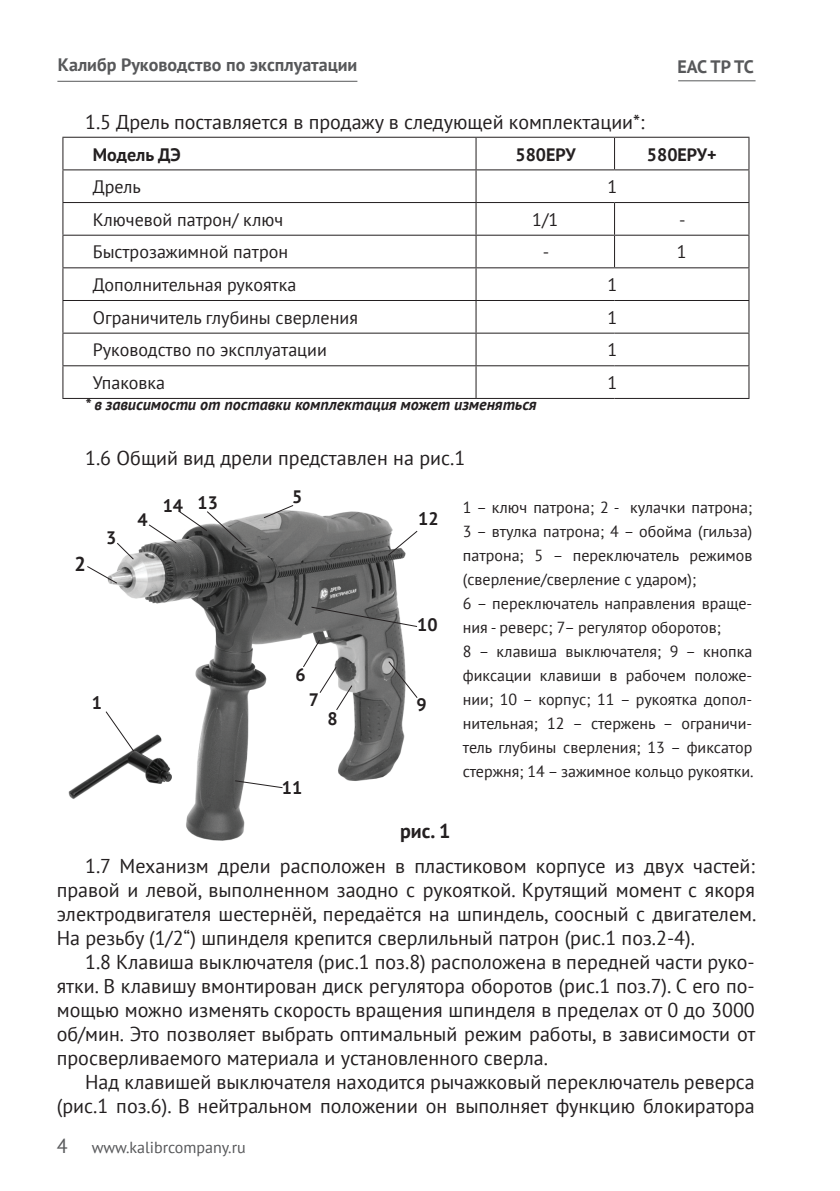
<style>
.page{position:relative;width:840px;height:1191px;background:#fff}
.page>*{position:absolute;margin:0;border:0;box-sizing:border-box;transform-origin:0 0}
.t1{font:20px/24px "PT Sans";color:#231f20;text-align:justify}
.t2{font:700 20px "PT Sans";color:#231f20}
.t3{font:18px "PT Sans";color:#231f20}
.t4{font:700 18px "PT Sans";color:#231f20}
.t5{font:700 18px "PT Sans";color:#57585a}
.t6{font:16px/24px "PT Sans";color:#231f20}
.t7{font:italic 700 16px "PT Sans";color:#231f20}
.t8{font:16px "PT Sans";color:#57585a}
.s1{font-size:20px}
</style>
<div class="page">
<hr style="left:57px;top:81px;width:300px;height:1px;background:#57585a">
<hr style="left:677px;top:80px;width:78px;height:1px;background:#57585a">
<hr style="left:62px;top:137px;width:414px;height:1px;background:#231f20">
<hr style="left:62px;top:138px;width:1px;height:31px;background:#231f20">
<hr style="left:476px;top:137px;width:138px;height:1px;background:#231f20">
<hr style="left:475px;top:138px;width:1px;height:31px;background:#231f20">
<hr style="left:614px;top:137px;width:135px;height:1px;background:#231f20">
<hr style="left:613px;top:138px;width:1px;height:31px;background:#231f20">
<hr style="left:748px;top:138px;width:1px;height:31px;background:#231f20">
<hr style="left:62px;top:169px;width:414px;height:1px;background:#231f20">
<hr style="left:62px;top:170px;width:1px;height:32px;background:#231f20">
<hr style="left:476px;top:169px;width:138px;height:1px;background:#231f20">
<hr style="left:475px;top:170px;width:1px;height:32px;background:#231f20">
<hr style="left:614px;top:169px;width:135px;height:1px;background:#231f20">
<hr style="left:748px;top:170px;width:1px;height:32px;background:#231f20">
<hr style="left:62px;top:202px;width:414px;height:1px;background:#231f20">
<hr style="left:62px;top:203px;width:1px;height:32px;background:#231f20">
<hr style="left:476px;top:202px;width:138px;height:1px;background:#231f20">
<hr style="left:475px;top:203px;width:1px;height:32px;background:#231f20">
<hr style="left:614px;top:202px;width:135px;height:1px;background:#231f20">
<hr style="left:613px;top:203px;width:1px;height:32px;background:#231f20">
<hr style="left:748px;top:203px;width:1px;height:32px;background:#231f20">
<hr style="left:62px;top:235px;width:414px;height:1px;background:#231f20">
<hr style="left:62px;top:236px;width:1px;height:31px;background:#231f20">
<hr style="left:476px;top:235px;width:138px;height:1px;background:#231f20">
<hr style="left:475px;top:236px;width:1px;height:31px;background:#231f20">
<hr style="left:614px;top:235px;width:135px;height:1px;background:#231f20">
<hr style="left:613px;top:236px;width:1px;height:31px;background:#231f20">
<hr style="left:748px;top:236px;width:1px;height:31px;background:#231f20">
<hr style="left:62px;top:267px;width:414px;height:1px;background:#231f20">
<hr style="left:62px;top:268px;width:1px;height:32px;background:#231f20">
<hr style="left:476px;top:267px;width:138px;height:1px;background:#231f20">
<hr style="left:475px;top:268px;width:1px;height:32px;background:#231f20">
<hr style="left:614px;top:267px;width:135px;height:1px;background:#231f20">
<hr style="left:748px;top:268px;width:1px;height:32px;background:#231f20">
<hr style="left:62px;top:300px;width:414px;height:1px;background:#231f20">
<hr style="left:62px;top:301px;width:1px;height:32px;background:#231f20">
<hr style="left:476px;top:300px;width:138px;height:1px;background:#231f20">
<hr style="left:475px;top:301px;width:1px;height:32px;background:#231f20">
<hr style="left:614px;top:300px;width:135px;height:1px;background:#231f20">
<hr style="left:748px;top:301px;width:1px;height:32px;background:#231f20">
<hr style="left:62px;top:333px;width:414px;height:1px;background:#231f20">
<hr style="left:62px;top:334px;width:1px;height:31px;background:#231f20">
<hr style="left:476px;top:333px;width:138px;height:1px;background:#231f20">
<hr style="left:475px;top:334px;width:1px;height:31px;background:#231f20">
<hr style="left:614px;top:333px;width:135px;height:1px;background:#231f20">
<hr style="left:748px;top:334px;width:1px;height:31px;background:#231f20">
<hr style="left:62px;top:365px;width:414px;height:1px;background:#231f20">
<hr style="left:62px;top:366px;width:1px;height:32px;background:#231f20">
<hr style="left:476px;top:365px;width:138px;height:1px;background:#231f20">
<hr style="left:475px;top:366px;width:1px;height:32px;background:#231f20">
<hr style="left:614px;top:365px;width:135px;height:1px;background:#231f20">
<hr style="left:748px;top:366px;width:1px;height:32px;background:#231f20">
<hr style="left:62px;top:398px;width:414px;height:1px;background:#231f20">
<hr style="left:476px;top:398px;width:138px;height:1px;background:#231f20">
<hr style="left:614px;top:398px;width:135px;height:1px;background:#231f20">
<img style="left:112px;top:511px;width:293px;height:330px">
<svg style="left:234px;top:779px;width:49px;height:10px"></svg>
<svg style="left:302px;top:639px;width:51px;height:72px"></svg>
<svg style="left:387px;top:660px;width:31px;height:39px"></svg>
<svg style="left:310px;top:606px;width:108px;height:21px"></svg>
<svg style="left:387px;top:530px;width:31px;height:26px"></svg>
<svg style="left:262px;top:505px;width:32px;height:14px"></svg>
<svg style="left:147px;top:511px;width:100px;height:37px"></svg>
<svg style="left:87px;top:542px;width:48px;height:42px"></svg>
<img style="left:68px;top:732px;width:117px;height:72px">
<svg style="left:105px;top:710px;width:30px;height:42px"></svg>
<p class="t5" style="left:58px;top:52px;width:301px">Калибр Руководство по эксплуатации</p>
<p class="t5" style="left:677px;top:54px;width:78px">EAC ТР ТС</p>
<p class="t1" style="left:85px;top:109px;width:560px">1.5 Дрель поставляется в продажу в следующей комплектации*:</p>
<p class="t4" style="left:93px;top:142px;width:89px">Модель ДЭ</p>
<p class="t4" style="left:515px;top:142px;width:62px">580ЕРУ</p>
<p class="t4" style="left:646px;top:142px;width:71px">580ЕРУ+</p>
<p class="t3" style="left:93px;top:175px;width:49px">Дрель</p>
<p class="t3" style="left:607px;top:175px;width:11px">1</p>
<p class="t3" style="left:93px;top:208px;width:192px">Ключевой патрон/ ключ</p>
<p class="t3" style="left:532px;top:208px;width:27px">1/1</p>
<p class="t3" style="left:678px;top:208px;width:8px">-</p>
<p class="t3" style="left:93px;top:240px;width:197px">Быстрозажимной патрон</p>
<p class="t3" style="left:542px;top:240px;width:8px">-</p>
<p class="t3" style="left:676px;top:240px;width:11px">1</p>
<p class="t3" style="left:93px;top:273px;width:205px">Дополнительная рукоятка</p>
<p class="t3" style="left:607px;top:273px;width:11px">1</p>
<p class="t3" style="left:93px;top:306px;width:266px">Ограничитель глубины сверления</p>
<p class="t3" style="left:607px;top:306px;width:11px">1</p>
<p class="t3" style="left:93px;top:338px;width:235px">Руководство по эксплуатации</p>
<p class="t3" style="left:607px;top:338px;width:11px">1</p>
<p class="t3" style="left:93px;top:371px;width:74px">Упаковка</p>
<p class="t3" style="left:607px;top:371px;width:11px">1</p>
<p class="t7" style="left:85px;top:394px;width:452px">* в зависимости от поставки комплектация может изменяться</p>
<p class="t1" style="left:85px;top:445px;width:381px">1.6 Общий вид дрели представлен на рис.1</p>
<p class="t2" style="left:75px;top:551px;width:13px">2</p>
<p class="t4" style="left:106px;top:526px;width:12px">3</p>
<p class="t4" style="left:137px;top:507px;width:12px">4</p>
<p class="t4" style="left:163px;top:492px;width:57px">14 13</p>
<p class="t4" style="left:92px;top:691px;width:12px">1</p>
<p class="t4" style="left:292px;top:484px;width:12px">5</p>
<p class="t4" style="left:295px;top:663px;width:12px">6</p>
<p class="t4" style="left:309px;top:688px;width:12px">7</p>
<p class="t4" style="left:327px;top:707px;width:12px">8</p>
<p class="t4" style="left:282px;top:776px;width:22px">11</p>
<p class="t4" style="left:418px;top:507px;width:22px">12</p>
<p class="t4" style="left:417px;top:612px;width:22px">10</p>
<p class="t4" style="left:416px;top:692px;width:12px">9</p>
<p class="t6" style="left:462px;top:495px;width:292px">1 – ключ патрона; 2 - кулачки патрона; 3 – втулка патрона; 4 – обойма (гильза) патрона; 5 – переключатель режимов (сверление/сверление с ударом);<br>6 – переключатель направления враще&shy;ния - реверс; 7– регулятор оборотов;<br>8 – клавиша выключателя; 9 – кнопка фиксации клавиши в рабочем положе&shy;нии; 10 – корпус; 11 – рукоятка допол&shy;нительная; 12 – стержень – ограничи&shy;тель глубины сверления; 13 – фиксатор стержня; 14 – зажимное кольцо рукоятки.</p>
<p class="t2" style="left:400px;top:818px;width:52px">рис. 1</p>
<p class="t1" style="left:57px;top:853px;width:700px;text-indent:28px">1.7 Механизм дрели расположен в пластиковом корпусе из двух частей: правой и левой, выполненном заодно с рукояткой. Крутящий момент с якоря электродвигателя шестернёй, передаётся на шпиндель, соосный с двигателем.<br>На резьбу (1/2“) шпинделя крепится сверлильный патрон (рис.1 поз.2-4).</p>
<p class="t1" style="left:57px;top:949px;width:699px;text-indent:28px">1.8 Клавиша выключателя (рис.1 поз.8) расположена в передней части руко&shy;ятки. В клавишу вмонтирован диск регулятора оборотов (рис.1 поз.7). С его по&shy;мощью можно изменять скорость вращения шпинделя в пределах от 0 до 3000 об/мин. Это позволяет выбрать оптимальный режим работы, в зависимости от просверливаемого материала и установленного сверла.</p>
<p class="t1" style="left:57px;top:1069px;width:699px;text-align:right">Над клавишей выключателя находится рычажковый переключатель реверса (рис.1 поз.6). В нейтральном положении он выполняет функцию блокиратора</p>
<p class="t8" style="left:57px;top:1136px;width:190px"><span class="s1">4</span> www.kalibrcompany.ru</p>
</div>
